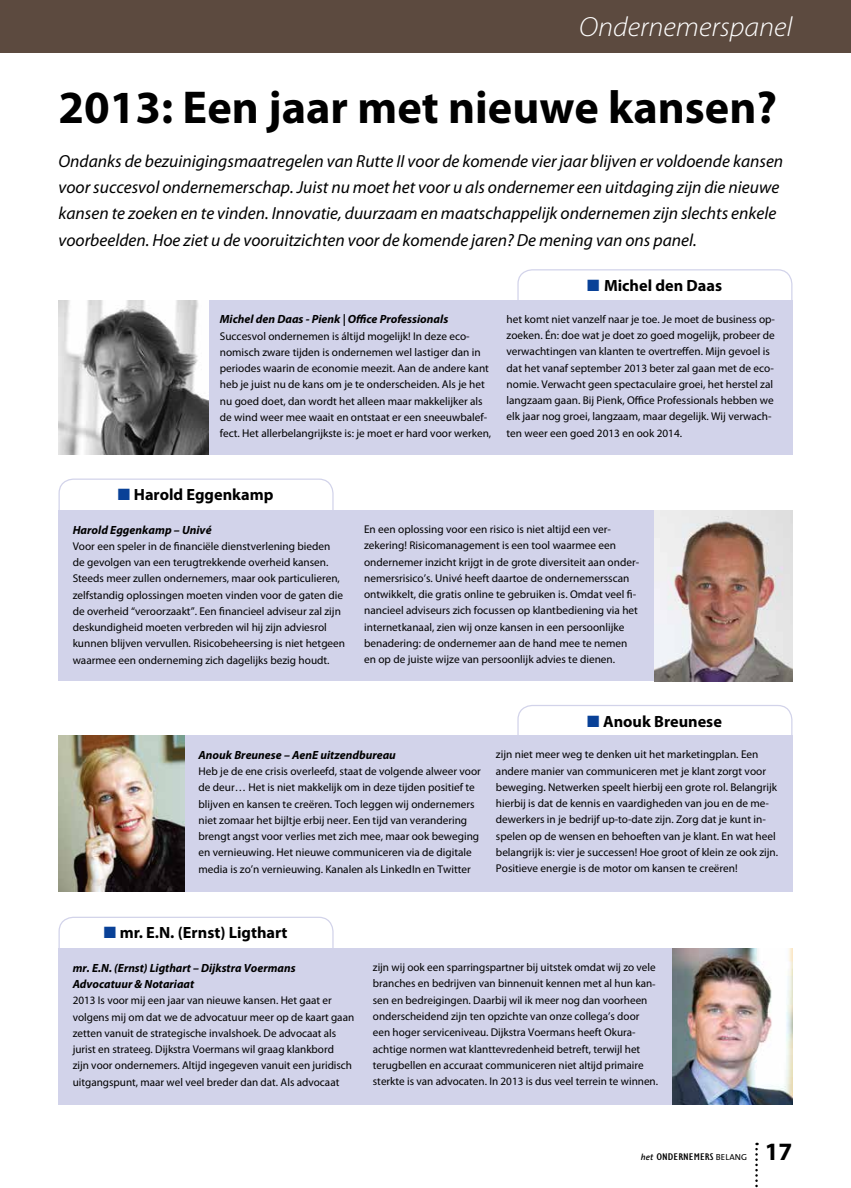
<style>
.page{position:relative;width:851px;height:1188px;background:#fff}
.page>*{position:absolute;margin:0;border:0;box-sizing:border-box;transform-origin:0 0}
.t1{font:700 46.25px "Myriad Pro";color:#000}
.t2{font:italic 300 27.75px "Myriad Pro";color:#fff;scale:1.05 1}
.t3{font:700 25px "Myriad Pro";color:#000}
.t4{font:italic 17.5px/26.2px "Myriad Pro";color:#000}
.t5{font:700 16.25px "Myriad Pro";color:#000}
.t6{font:italic 700 11.88px/16.2px "Myriad Pro";color:#000}
.t7{font:11.25px/16.2px "Myriad Pro";color:#000}
.t8{font:condensed 10px "Gill Sans Std";color:#000;scale:1.35 1}
.s1{color:#094197}
.s2{font-family:"The Sans";font-weight:600;font-style:italic;font-stretch:normal;font-size:8.75px}
.s3{font-family:"The Sans";font-stretch:normal;font-size:8.75px}
</style>
<div class="page">
<svg style="left:755px;top:1142px;width:2px;height:46px"></svg>
<div style="left:517px;top:269px;width:275px;height:64px;border:1px solid #d2d3ea;border-radius:14px"></div>
<div style="left:206px;top:300px;width:586px;height:154px;background:#d2d3ea"></div>
<img style="left:58px;top:300px;width:150px;height:154px">
<div style="left:517px;top:704px;width:275px;height:64px;border:1px solid #d2d3ea;border-radius:14px"></div>
<div style="left:184px;top:735px;width:608px;height:156px;background:#d2d3ea"></div>
<img style="left:58px;top:735px;width:126px;height:156px">
<div style="left:58px;top:478px;width:275px;height:64px;border:1px solid #d2d3ea;border-radius:14px"></div>
<div style="left:58px;top:510px;width:596px;height:171px;background:#d2d3ea"></div>
<img style="left:654px;top:510px;width:138px;height:171px">
<div style="left:0;top:0;width:850px;height:53px;background:#5c4a3f"></div>
<div style="left:58px;top:916px;width:275px;height:64px;border:1px solid #d2d3ea;border-radius:14px"></div>
<div style="left:58px;top:948px;width:614px;height:156px;background:#d2d3ea"></div>
<img style="left:672px;top:948px;width:120px;height:156px">
<h2 class="t2" style="left:579px;top:12px;width:204px">Ondernemerspanel</h2>
<h1 class="t1" style="left:58px;top:82px;width:720px">2013: Een jaar met nieuwe kansen?</h1>
<p class="t4" style="left:58px;top:148px;width:726px">Ondanks de bezuinigingsmaatregelen van Rutte II voor de komende vier jaar blijven er voldoende kansen voor succesvol ondernemerschap. Juist nu moet het voor u als ondernemer een uitdaging zijn die nieuwe kansen te zoeken en te vinden. Innovatie, duurzaam en maatschappelijk ondernemen zijn slechts enkele voorbeelden. Hoe ziet u de vooruitzichten voor de komende jaren? De mening van ons panel.</p>
<h3 class="t5" style="left:587px;top:276px;width:136px"><span class="s1">■</span> Michel den Daas</h3>
<p class="t6" style="left:220px;top:311px;width:230px">Michel den Daas - Pienk | Office Professionals</p>
<p class="t7" style="left:220px;top:328px;width:273px">Succesvol ondernemen is áltijd mogelijk! In deze eco&shy;nomisch zware tijden is ondernemen wel lastiger dan in periodes waarin de economie meezit. Aan de andere kant heb je juist nu de kans om je te onderscheiden. Als je het nu goed doet, dan wordt het alleen maar makkelijker als de wind weer mee waait en ontstaat er een sneeuwbalef&shy;fect. Het allerbelangrijkste is: je moet er hard voor werken,</p>
<p class="t7" style="left:506px;top:311px;width:270px">het komt niet vanzelf naar je toe. Je moet de business op&shy;zoeken. Én: doe wat je doet zo goed mogelijk, probeer de verwachtingen van klanten te overtreffen. Mijn gevoel is dat het vanaf september 2013 beter zal gaan met de eco&shy;nomie. Verwacht geen spectaculaire groei, het herstel zal langzaam gaan. Bij Pienk, Office Professionals hebben we elk jaar nog groei, langzaam, maar degelijk. Wij verwach&shy;ten weer een goed 2013 en ook 2014.</p>
<h3 class="t5" style="left:118px;top:485px;width:157px"><span class="s1">■</span> Harold Eggenkamp</h3>
<p class="t6" style="left:73px;top:521px;width:140px">Harold Eggenkamp – Univé</p>
<p class="t7" style="left:73px;top:538px;width:274px">Voor een speler in de financiële dienstverlening bieden de gevolgen van een terugtrekkende overheid kansen.<br>Steeds meer zullen ondernemers, maar ook particulieren, zelfstandig oplossingen moeten vinden voor de gaten die de overheid “veroorzaakt”. Een financieel adviseur zal zijn deskundigheid moeten verbreden wil hij zijn adviesrol kunnen blijven vervullen. Risicobeheersing is niet hetgeen waarmee een onderneming zich dagelijks bezig houdt.</p>
<p class="t7" style="left:364px;top:521px;width:276px">En een oplossing voor een risico is niet altijd een ver&shy;zekering! Risicomanagement is een tool waarmee een ondernemer inzicht krijgt in de grote diversiteit aan onder&shy;nemersrisico’s. Univé heeft daartoe de ondernemersscan ontwikkelt, die gratis online te gebruiken is. Omdat veel fi&shy;nancieel adviseurs zich focussen op klantbediening via het internetkanaal, zien wij onze kansen in een persoonlijke benadering: de ondernemer aan de hand mee te nemen en op de juiste wijze van persoonlijk advies te dienen.</p>
<h3 class="t5" style="left:587px;top:711px;width:136px"><span class="s1">■</span> Anouk Breunese</h3>
<p class="t6" style="left:198px;top:746px;width:199px">Anouk Breunese – AenE uitzendbureau</p>
<p class="t7" style="left:198px;top:763px;width:284px">Heb je de ene crisis overleefd, staat de volgende alweer voor de deur… Het is niet makkelijk om in deze tijden positief te blijven en kansen te creëren. Toch leggen wij ondernemers niet zomaar het bijltje erbij neer. Een tijd van verandering brengt angst voor verlies met zich mee, maar ook beweging en vernieuwing. Het nieuwe communiceren via de digitale media is zo’n vernieuwing. Kanalen als LinkedIn en Twitter</p>
<p class="t7" style="left:496px;top:746px;width:284px">zijn niet meer weg te denken uit het marketingplan. Een andere manier van communiceren met je klant zorgt voor beweging. Netwerken speelt hierbij een grote rol. Belangrijk hierbij is dat de kennis en vaardigheden van jou en de me&shy;dewerkers in je bedrijf up-to-date zijn. Zorg dat je kunt in&shy;spelen op de wensen en behoeften van je klant. En wat heel belangrijk is: vier je successen! Hoe groot of klein ze ook zijn.<br>Positieve energie is de motor om kansen te creëren!</p>
<h3 class="t5" style="left:104px;top:923px;width:185px"><span class="s1">■</span> mr. E.N. (Ernst) Ligthart</h3>
<p class="t6" style="left:73px;top:959px;width:224px">mr. E.N. (Ernst) Ligthart – Dijkstra Voermans<br>Advocatuur &amp; Notariaat</p>
<p class="t7" style="left:73px;top:992px;width:283px">2013 Is voor mij een jaar van nieuwe kansen. Het gaat er volgens mij om dat we de advocatuur meer op de kaart gaan zetten vanuit de strategische invalshoek. De advocaat als jurist en strateeg. Dijkstra Voermans wil graag klankbord<br>zijn voor ondernemers. Altijd ingegeven vanuit een juridisch uitgangspunt, maar wel veel breder dan dat. Als advocaat</p>
<p class="t7" style="left:373px;top:959px;width:287px">zijn wij ook een sparringspartner bij uitstek omdat wij zo vele branches en bedrijven van binnenuit kennen met al hun kan&shy;sen en bedreigingen. Daarbij wil ik meer nog dan voorheen onderscheidend zijn ten opzichte van onze collega’s door een hoger serviceniveau. Dijkstra Voermans heeft Okura&shy;achtige normen wat klanttevredenheid betreft, terwijl het terugbellen en accuraat communiceren niet altijd primaire sterkte is van advocaten. In 2013 is dus veel terrein te winnen.</p>
<p class="t8" style="left:640px;top:1151px;width:80px"><span class="s2">het</span> ONDERNEMERS <span class="s3">BELANG</span></p>
<h3 class="t3" style="left:764px;top:1137px;width:29px">17</h3>
</div>
